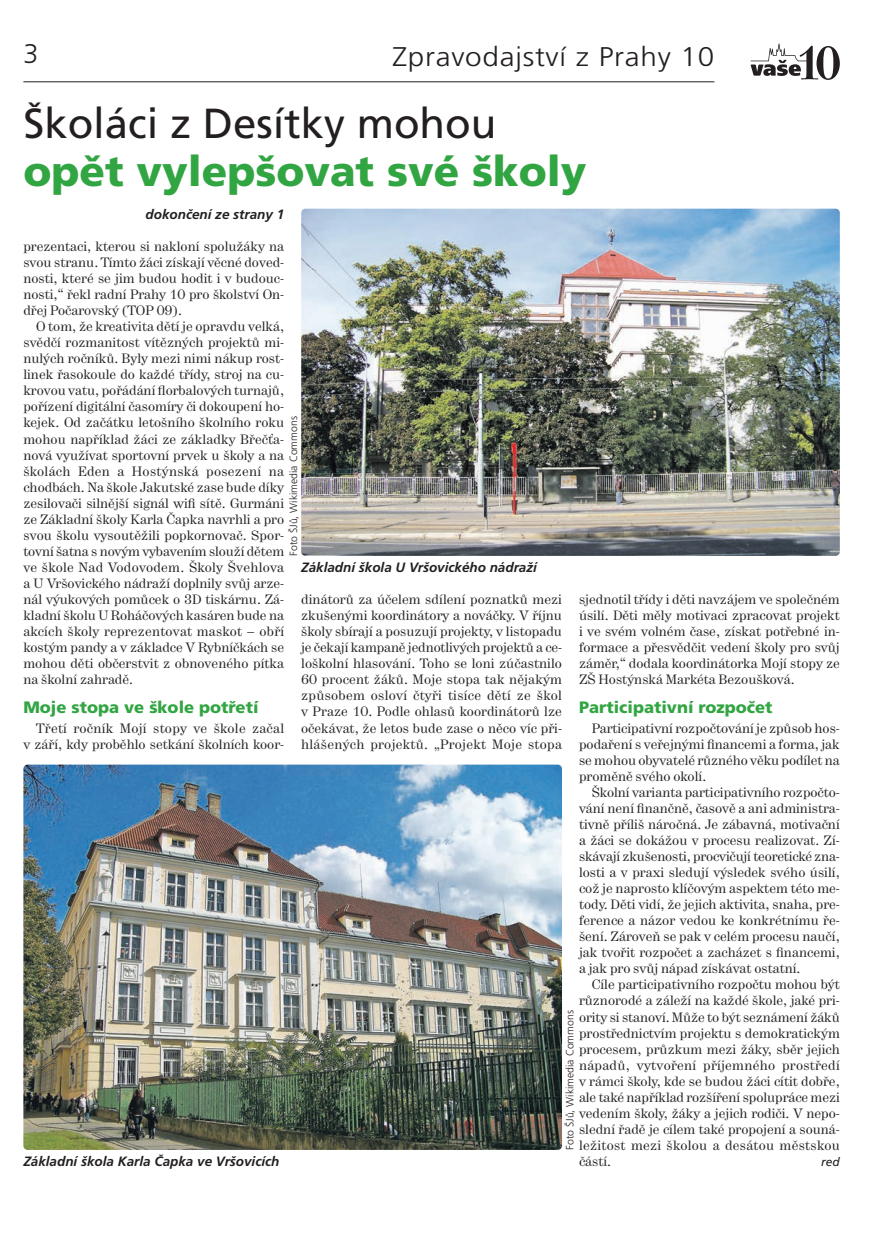
<style>
.page{position:relative;width:893px;height:1242px;background:#fff}
.page>*{position:absolute;margin:0;border:0;box-sizing:border-box;transform-origin:0 0}
.t1{font:900 42px "Frutiger CE";color:#32a543}
.t2{font:42px "Frutiger CE";color:#231f20}
.t3{font:300 27px "Frutiger CE";letter-spacing:.025em;color:#231f20;scale:1.1 1}
.t4{font:300 27px "Frutiger CE";letter-spacing:.025em;color:#231f20}
.t5{font:900 16.5px "Frutiger CE";color:#32a543}
.t6{font:13.5px/16px "Hercules";color:#231f20;text-align:justify}
.t7{font:italic 700 13.5px "Frutiger CE";color:#231f20}
.t8{font:italic 12px "Frutiger CE";color:#231f20}
.t9{font:300 10.5px "Frutiger CE";color:#231f20}
</style>
<div class="page">
<hr style="left:23px;top:81px;width:691px;height:1px;background:#231f20">
<svg style="left:750px;top:43px;width:90px;height:37px"></svg>
<img style="left:301px;top:209px;width:539px;height:347px;border-radius:4px">
<img style="left:23px;top:764px;width:539px;height:386px;border-radius:4px">
<h2 class="t4" style="left:23px;top:42px;width:17px">3</h2>
<h2 class="t3" style="left:392px;top:45px;width:294px">Zpravodajství z Prahy 10</h2>
<h1 class="t2" style="left:23px;top:106px;width:475px">Školáci z Desítky mohou</h1>
<h1 class="t1" style="left:23px;top:154px;width:564px">opět vylepšovat své školy</h1>
<p class="t7" style="left:146px;top:208px;width:140px">dokončení ze strany 1</p>
<p class="t6" style="left:23px;top:239px;width:262px">prezentaci, kterou si nakloní spolužáky na svou stranu. Tímto žáci získají věcné doved&shy;nosti, které se jim budou hodit i v budouc&shy;nosti,“ řekl radní Prahy 10 pro školství On&shy;dřej Počarovský (TOP 09).</p>
<p class="t6" style="left:23px;top:319px;width:262px;text-indent:13px">O tom, že kreativita dětí je opravdu velká, svědčí rozmanitost vítězných projektů mi&shy;nulých ročníků. Byly mezi nimi nákup rost&shy;linek řasokoule do každé třídy, stroj na cu&shy;krovou vatu, pořádání florbalových turnajů, pořízení digitální časomíry či dokoupení ho&shy;kejek. Od začátku letošního školního roku mohou například žáci ze základky Břečťa&shy;nová využívat sportovní prvek u školy a na školách Eden a Hostýnská posezení na chodbách. Na škole Jakutské zase bude díky zesilovači silnější signál wifi sítě. Gurmáni ze Základní školy Karla Čapka navrhli a pro svou školu vysoutěžili popkornovač. Spor&shy;tovní šatna s novým vybavením slouží dětem ve škole Nad Vodovodem. Školy Švehlova a U Vršovického nádraží doplnily svůj arze&shy;nál výukových pomůcek o 3D tiskárnu. Zá&shy;kladní školu U Roháčových kasáren bude na akcích školy reprezentovat maskot – obří kostým pandy a v základce V Rybníčkách se mohou děti občerstvit z obnoveného pítka na školní zahradě.</p>
<p class="t5" style="left:23px;top:700px;width:237px">Moje stopa ve škole potřetí</p>
<p class="t6" style="left:23px;top:721px;width:262px;text-align:right">Třetí ročník Mojí stopy ve škole začal<br>v září, kdy proběhlo setkání školních koor-</p>
<p class="t9" style="left:289px;top:556px;width:141px;rotate:-90deg">Foto ŠJů, Wikimedia Commons</p>
<p class="t7" style="left:301px;top:561px;width:237px">Základní škola U Vršovického nádraží</p>
<p class="t6" style="left:301px;top:592px;width:262px">dinátorů za účelem sdílení poznatků mezi zkušenými koordinátory a nováčky. V říjnu školy sbírají a posuzují projekty, v listopadu je čekají kampaně jednotlivých projektů a ce&shy;loškolní hlasování. Toho se loni zúčastnilo 60 procent žáků. Moje stopa tak nějakým způsobem osloví čtyři tisíce dětí ze škol v Praze 10. Podle ohlasů koordinátorů lze očekávat, že letos bude zase o něco víc při&shy;hlášených projektů. „Projekt Moje stopa</p>
<p class="t6" style="left:579px;top:592px;width:262px">sjednotil třídy i děti navzájem ve společném úsilí. Děti měly motivaci zpracovat projekt i ve svém volném čase, získat potřebné in&shy;formace a přesvědčit vedení školy pro svůj záměr,“ dodala koordinátorka Mojí stopy ze ZŠ Hostýnská Markéta Bezoušková.</p>
<p class="t5" style="left:579px;top:700px;width:195px">Participativní rozpočet</p>
<p class="t6" style="left:579px;top:721px;width:262px;text-indent:13px">Participativní rozpočtování je způsob hos&shy;podaření s veřejnými financemi a forma, jak se mohou obyvatelé různého věku podílet na proměně svého okolí.</p>
<p class="t6" style="left:579px;top:785px;width:262px;text-indent:13px">Školní varianta participativního rozpočto&shy;vání není finančně, časově a ani administra&shy;tivně příliš náročná. Je zábavná, motivační a žáci se dokážou v procesu realizovat. Zí&shy;skávají zkušenosti, procvičují teoretické zna&shy;losti a v praxi sledují výsledek svého úsilí, což je naprosto klíčovým aspektem této me&shy;tody. Děti vidí, že jejich aktivita, snaha, pre&shy;ference a názor vedou ke konkrétnímu ře&shy;šení. Zároveň se pak v celém procesu naučí, jak tvořit rozpočet a zacházet s financemi, a jak pro svůj nápad získávat ostatní.</p>
<p class="t6" style="left:579px;top:977px;width:262px;text-indent:13px">Cíle participativního rozpočtu mohou být různorodé a záleží na každé škole, jaké pri&shy;ority si stanoví. Může to být seznámení žáků prostřednictvím projektu s demokratickým procesem, průzkum mezi žáky, sběr jejich nápadů, vytvoření příjemného prostředí v rámci školy, kde se budou žáci cítit dobře, ale také například rozšíření spolupráce mezi vedením školy, žáky a jejich rodiči. V nepo&shy;slední řadě je cílem také propojení a souná&shy;ležitost mezi školou a desátou městskou částí.</p>
<p class="t9" style="left:565px;top:1150px;width:141px;rotate:-90deg">Foto ŠJů, Wikimedia Commons</p>
<p class="t7" style="left:23px;top:1155px;width:257px">Základní škola Karla Čapka ve Vršovicích</p>
<p class="t8" style="left:821px;top:1156px;width:20px">red</p>
</div>
